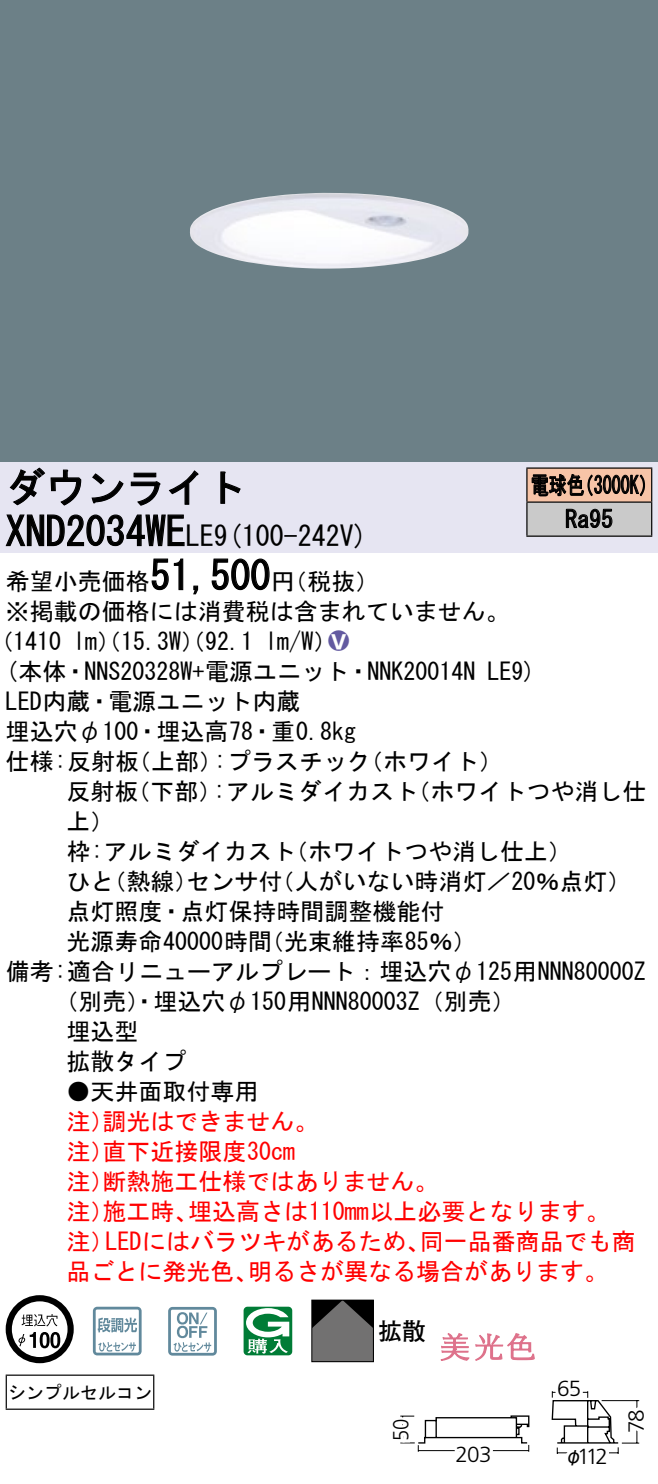
<style>
.page{position:relative;width:658px;height:1484px;background:#fff}
.page>*{position:absolute;margin:0;border:0;box-sizing:border-box;transform-origin:0 0}
.t1{font:40px "MS Gothic";color:#000}
.t2{font:28px "MS Gothic";color:#000}
.t3{font:24px/30px "MS Gothic";color:#000}
.t4{font:24px/30px "MS Gothic";color:#f00}
.t5{font:24px/34px "MS Gothic";color:#000;scale:.75 1}
.t6{font:24px "Ford Classification 1";color:#635aa0}
.t7{font:23.6px "Futo Go B101 Bold 83 pv RKSJ H";color:#000}
.t8{font:300 22px "Frutiger LT Std";letter-spacing:-.045em;color:#000}
.t9{font:300 22px "Frutiger LT Std";letter-spacing:-.045em;color:#000;scale:.93 1}
.t10{font:18px "MS Gothic";color:#000}
.t11{font:18px "Gothic MB101 Pro Regular 90 pv RKSJ H";color:#000}
.s1{font-size:28px}
.s2{color:#fff}
</style>
<div class="page">
<div style="left:0;top:0;width:658px;height:462px;background:#6c8087"></div>
<img style="left:190px;top:193px;width:278px;height:76px">
<div style="left:0;top:462px;width:658px;height:90px;background:#e6e5f2"></div>
<svg style="left:9px;top:467px;width:73px;height:39px"></svg>
<svg style="left:91px;top:473px;width:33px;height:30px"></svg>
<svg style="left:130px;top:472px;width:30px;height:34px"></svg>
<svg style="left:168px;top:470px;width:30px;height:35px"></svg>
<svg style="left:220px;top:471px;width:21px;height:33px"></svg>
<svg style="left:5px;top:514px;width:180px;height:33px"></svg>
<svg style="left:151px;top:558px;width:33px;height:32px"></svg>
<svg style="left:193px;top:585px;width:6px;height:10px"></svg>
<svg style="left:211px;top:558px;width:59px;height:32px"></svg>
<svg style="left:6px;top:1295px;width:68px;height:68px"></svg>
<svg style="left:40px;top:1331px;width:10px;height:17px"></svg>
<svg style="left:50px;top:1331px;width:10px;height:17px"></svg>
<svg style="left:93px;top:1306px;width:49px;height:49px"></svg>
<svg style="left:168px;top:1306px;width:49px;height:49px"></svg>
<svg style="left:243px;top:1306px;width:49px;height:49px"></svg>
<svg style="left:313px;top:1301px;width:59px;height:59px;background:#595858"></svg>
<div style="left:311px;top:1299px;width:63px;height:63px;border:1px solid #000"></div>
<svg style="left:440px;top:1333px;width:95px;height:28px"></svg>
<hr style="left:6px;top:1374px;width:148px;height:1px;background:#000">
<hr style="left:6px;top:1375px;width:1px;height:33px;background:#000">
<hr style="left:153px;top:1375px;width:1px;height:33px;background:#000">
<hr style="left:6px;top:1408px;width:148px;height:1px;background:#000">
<div style="left:527px;top:468px;width:124px;height:34px;background:#f7c4a7"></div>
<div style="left:527px;top:502px;width:124px;height:34px;background:#cacaca"></div>
<hr style="left:526px;top:467px;width:126px;height:2px;background:#000">
<hr style="left:526px;top:468px;width:1px;height:33px;background:#000">
<hr style="left:651px;top:468px;width:1px;height:33px;background:#000">
<hr style="left:526px;top:501px;width:126px;height:2px;background:#000">
<hr style="left:526px;top:502px;width:1px;height:33px;background:#000">
<hr style="left:651px;top:502px;width:1px;height:33px;background:#000">
<hr style="left:526px;top:535px;width:126px;height:2px;background:#000">
<svg style="left:531px;top:474px;width:114px;height:23px"></svg>
<svg style="left:565px;top:508px;width:47px;height:20px"></svg>
<svg style="left:400px;top:1391px;width:240px;height:63px"></svg>
<h1 class="t1" style="left:6px;top:467px;width:242px">ダウンライト</h1>
<p class="t2" style="left:214px;top:522px;width:155px">(9 100-242 (V</p>
<h1 class="t1" style="left:6px;top:511px;width:210px">XND2034WE<span class="s1">LE</span></h1>
<h1 class="t1" style="left:150px;top:555px;width:121px">51,500</h1>
<p class="t3" style="left:6px;top:566px;width:505px">希望小売価格<br>※掲載の価格には消費税は含まれていません。</p>
<p class="t6" style="left:328px;top:629px;width:22px">2<span class="s2">8</span></p>
<p class="t3" style="left:271px;top:566px;width:109px">（円税抜(</p>
<p class="t3" style="left:265px;top:626px;width:73px">l m (W/</p>
<p class="t3" style="left:-11px;top:626px;width:74px">（1410</p>
<p class="t3" style="left:73px;top:626px;width:182px">lm）（15.3 ）（W 92.1</p>
<p class="t5" style="left:565px;top:468px;width:65px;text-indent:-34px">電球色<br>Ra95</p>
<p class="t5" style="left:575px;top:468px;width:109px">（3000 (K</p>
<p class="t3" style="left:6px;top:656px;width:471px">(本体・NNS20328 +W 電源ユニット・NNK20014N</p>
<p class="t3" style="left:6px;top:686px;width:296px">LED内蔵・電源ユニット内蔵</p>
<p class="t3" style="left:6px;top:716px;width:352px">埋込穴φ100・埋込高78・重0.8kg</p>
<p class="t3" style="left:359px;top:746px;width:145px">（ホワイト(</p>
<p class="t3" style="left:487px;top:656px;width:50px">LE (9</p>
<p class="t3" style="left:214px;top:746px;width:158px">:プラスチック</p>
<p class="t3" style="left:6px;top:746px;width:135px">仕様:反射板</p>
<p class="t3" style="left:127px;top:746px;width:97px">（上部）</p>
<p class="t3" style="left:66px;top:776px;width:73px">反射板上(</p>
<p class="t3" style="left:126px;top:776px;width:97px">（下部）</p>
<p class="t3" style="left:213px;top:776px;width:206px">:アルミダイカスト</p>
<p class="t3" style="left:406px;top:776px;width:241px">（ホワイトつや消し仕</p>
<p class="t3" style="left:270px;top:836px;width:362px;text-indent:-204px">枠:アルミダイカスト<br>（人がいない時消灯／20％点灯(</p>
<p class="t3" style="left:284px;top:836px;width:290px">（ホワイトつや消し仕上(</p>
<p class="t3" style="left:102px;top:866px;width:97px">（熱線）</p>
<p class="t3" style="left:186px;top:866px;width:97px">センサ付</p>
<p class="t3" style="left:66px;top:866px;width:49px">ひと</p>
<p class="t3" style="left:66px;top:896px;width:379px">点灯照度・点灯保持時間調整機能付</p>
<p class="t3" style="left:260px;top:926px;width:218px">（光束維持率85％(</p>
<p class="t3" style="left:66px;top:926px;width:207px">光源寿命40000時間</p>
<p class="t3" style="left:6px;top:956px;width:641px">備考:適合リニューアルプレート：埋込穴φ125用NNN80000Z</p>
<p class="t3" style="left:54px;top:986px;width:463px">（別売）・埋込穴φ150用NNN80003 （Z 別売(</p>
<p class="t3" style="left:66px;top:1016px;width:74px">埋込型</p>
<p class="t3" style="left:66px;top:1046px;width:121px">拡散タイプ</p>
<p class="t3" style="left:66px;top:1076px;width:194px">●天井面取付専用</p>
<p class="t4" style="left:102px;top:1106px;width:217px">調光はできません。</p>
<p class="t4" style="left:102px;top:1106px;width:194px;text-indent:-36px">注）<br>直下近接限度30cm</p>
<p class="t4" style="left:102px;top:1136px;width:337px;text-indent:-36px">注）<br>断熱施工仕様ではありません。</p>
<p class="t4" style="left:66px;top:1166px;width:49px">注）</p>
<p class="t4" style="left:188px;top:1196px;width:423px">埋込高さは110mm以上必要となります。</p>
<p class="t4" style="left:102px;top:1196px;width:97px">施工時、</p>
<p class="t4" style="left:66px;top:1196px;width:49px">注）</p>
<p class="t4" style="left:66px;top:1226px;width:49px">注）</p>
<p class="t4" style="left:105px;top:1226px;width:326px">LEDにはバラツキがあるため、</p>
<p class="t4" style="left:420px;top:1226px;width:217px">同一品番商品でも商</p>
<p class="t4" style="left:66px;top:1256px;width:194px">品ごとに発光色、</p>
<p class="t4" style="left:248px;top:1256px;width:362px">明るさが異なる場合があります。</p>
<p class="t10" style="left:8px;top:1383px;width:146px">シンプルセルコン</p>
<p class="t7" style="left:378px;top:1317px;width:49px">拡散</p>
<p class="t8" style="left:557px;top:1376px;width:26px">65</p>
<p class="t9" style="left:388px;top:1441px;width:25px;rotate:-90deg">50</p>
<p class="t8" style="left:623px;top:1433px;width:26px;rotate:-90deg">78</p>
<p class="t8" style="left:577px;top:1443px;width:32px">112</p>
<p class="t8" style="left:455px;top:1441px;width:37px">203</p>
<p class="t11" style="left:564px;top:1441px;width:19px">φ</p>
</div>
